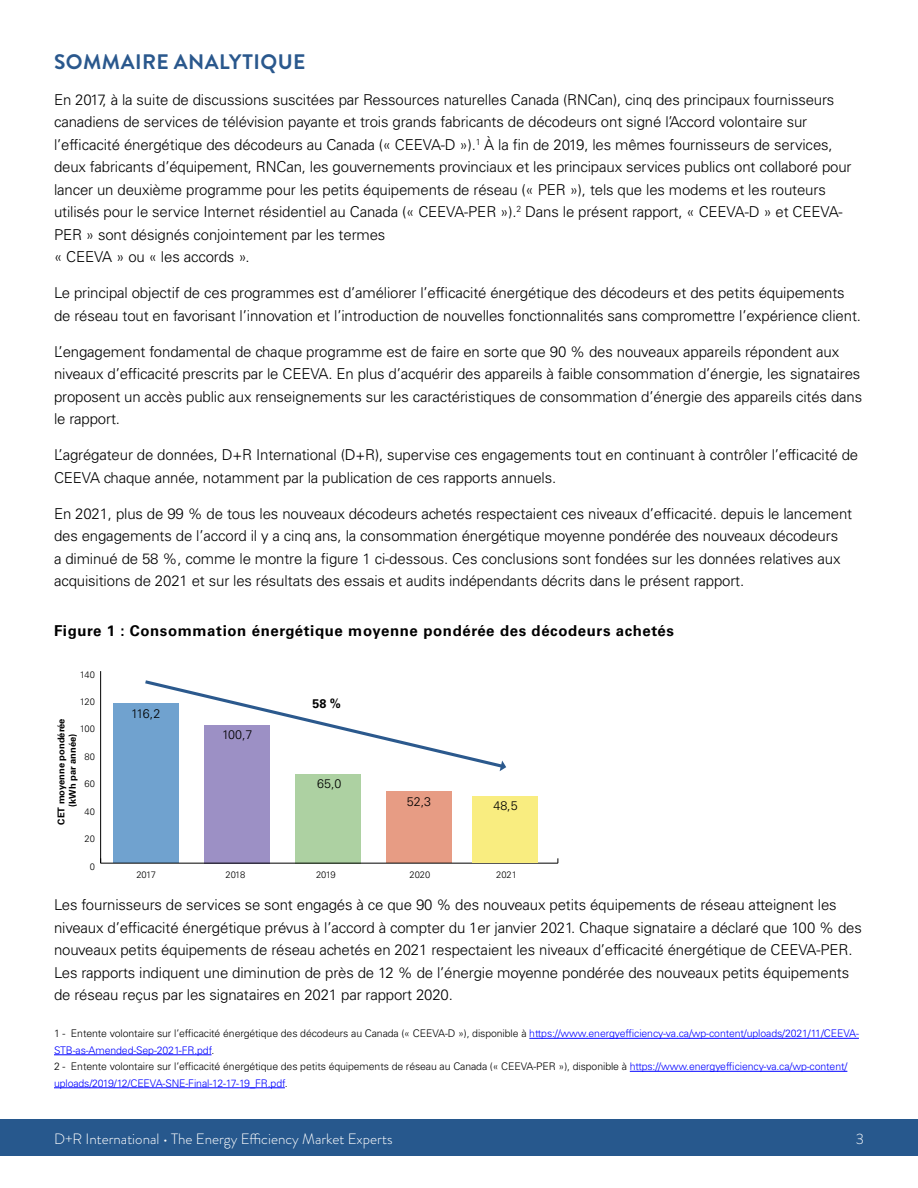
<style>
.page{position:relative;width:918px;height:1188px;background:#fff}
.page>*{position:absolute;margin:0;border:0;box-sizing:border-box;transform-origin:0 0}
.Heading_2__cc{font:700 21px "Brandon Grotesque";letter-spacing:.02em;color:#2a588d}
.Body_Text{font:300 15px/22.5px "Univers LT Std";letter-spacing:-.01em;color:#000}
.figure_table_head{font:700 15px "Univers LT Std";letter-spacing:.04em;color:#000}
.t1{font:300 15px "Brandon Grotesque";color:#fff}
.t2{font:300 12.45px "Univers LT Std";color:#000}
.t3{font:700 12.45px "Univers LT Std";color:#000}
.Footnote{font:300 10.5px/16.5px "Univers LT Std";letter-spacing:-.01em;color:#000}
.Footnote-2{font:300 10.5px/16.5px "Univers LT Std";letter-spacing:-.01em;color:#00f}
.t4{font:300 9.3px "Univers LT Std";color:#000}
.t5{font:700 9.3px/11.2px "Univers LT Std";color:#000;text-align:center}
.s1{color:#000}
.s2{color:#00f}
</style>
<div class="page">
<div style="left:0;top:1120px;width:918px;height:36px;background:#27588d"></div>
<div style="left:113px;top:704px;width:66px;height:159px;background:#70a2cf"></div>
<div style="left:204px;top:725px;width:66px;height:138px;background:#9c90c5"></div>
<div style="left:295px;top:774px;width:66px;height:89px;background:#add1a2"></div>
<div style="left:386px;top:791px;width:66px;height:72px;background:#e79c84"></div>
<svg style="left:142px;top:680px;width:364px;height:91px"></svg>
<hr style="left:101px;top:863px;width:457px;height:1px;background:#000">
<hr style="left:100px;top:671px;width:1px;height:192px;background:#000">
<div style="left:473px;top:796px;width:65px;height:66px;background:#f9ed80"></div>
<hr style="left:529px;top:1038px;width:330px;height:1px;background:#00f">
<hr style="left:54px;top:1055px;width:158px;height:1px;background:#00f">
<hr style="left:630px;top:1071px;width:217px;height:1px;background:#00f">
<hr style="left:54px;top:1088px;width:231px;height:1px;background:#00f">
<p class="Heading_2__cc" style="left:54px;top:47px;width:253px">SOMMAIRE ANALYTIQUE</p>
<p class="Body_Text" style="left:54px;top:88px;width:799px">En 2017, à la suite de discussions suscitées par Ressources naturelles Canada (RNCan), cinq des principaux fournisseurs canadiens de services de télévision payante et trois grands fabricants de décodeurs ont signé l’Accord volontaire sur l’efficacité énergétique des décodeurs au Canada (« CEEVA-D »).<sup>1</sup> À la fin de 2019, les mêmes fournisseurs de services, deux fabricants d’équipement, RNCan, les gouvernements provinciaux et les principaux services publics ont collaboré pour lancer un deuxième programme pour les petits équipements de réseau (« PER »), tels que les modems et les routeurs utilisés pour le service Internet résidentiel au Canada (« CEEVA-PER »).<sup>2</sup> Dans le présent rapport, « CEEVA-D » et CEEVA-PER » sont désignés conjointement par les termes<br>« CEEVA » ou « les accords ».</p>
<p class="Body_Text" style="left:54px;top:282px;width:809px">Le principal objectif de ces programmes est d’améliorer l’efficacité énergétique des décodeurs et des petits équipements de réseau tout en favorisant l’innovation et l’introduction de nouvelles fonctionnalités sans compromettre l’expérience client.</p>
<p class="Body_Text" style="left:54px;top:340px;width:810px">L’engagement fondamental de chaque programme est de faire en sorte que 90 % des nouveaux appareils répondent aux niveaux d’efficacité prescrits par le CEEVA. En plus d’acquérir des appareils à faible consommation d’énergie, les signataires proposent un accès public aux renseignements sur les caractéristiques de consommation d’énergie des appareils cités dans le rapport.</p>
<p class="Body_Text" style="left:54px;top:444px;width:806px">L’agrégateur de données, D+R International (D+R), supervise ces engagements tout en continuant à contrôler l’efficacité de<br>CEEVA chaque année, notamment par la publication de ces rapports annuels.</p>
<p class="Body_Text" style="left:54px;top:502px;width:800px">En 2021, plus de 99 % de tous les nouveaux décodeurs achetés respectaient ces niveaux d’efficacité. depuis le lancement des engagements de l’accord il y a cinq ans, la consommation énergétique moyenne pondérée des nouveaux décodeurs<br>a diminué de 58 %, comme le montre la figure 1 ci-dessous. Ces conclusions sont fondées sur les données relatives aux acquisitions de 2021 et sur les résultats des essais et audits indépendants décrits dans le présent rapport.</p>
<p class="figure_table_head" style="left:54px;top:622px;width:621px">Figure 1 : Consommation énergétique moyenne pondérée des décodeurs achetés</p>
<p class="t4" style="left:80px;top:669px;width:17px">140</p>
<p class="t4" style="left:80px;top:696px;width:17px">120</p>
<p class="t5" style="left:56px;top:825px;width:107px;rotate:-90deg">CET moyenne pondérée (kWh par année)</p>
<p class="t4" style="left:80px;top:723px;width:17px">100</p>
<p class="t4" style="left:85px;top:751px;width:12px">80</p>
<p class="t4" style="left:85px;top:778px;width:12px">60</p>
<p class="t4" style="left:85px;top:806px;width:12px">40</p>
<p class="t4" style="left:85px;top:833px;width:12px">20</p>
<p class="t2" style="left:131px;top:706px;width:31px">116,2</p>
<p class="t2" style="left:222px;top:727px;width:32px">100,7</p>
<p class="t3" style="left:312px;top:696px;width:30px">58 %</p>
<p class="t2" style="left:317px;top:777px;width:26px">65,0</p>
<p class="t2" style="left:407px;top:795px;width:26px">52,3</p>
<p class="t2" style="left:493px;top:798px;width:26px">48,5</p>
<p class="t4" style="left:90px;top:861px;width:7px">0</p>
<p class="t4" style="left:136px;top:869px;width:21px">2017</p>
<p class="t4" style="left:225px;top:869px;width:21px">2018</p>
<p class="t4" style="left:316px;top:869px;width:21px">2019</p>
<p class="t4" style="left:410px;top:869px;width:22px">2020</p>
<p class="t4" style="left:496px;top:869px;width:22px">2021</p>
<p class="Body_Text" style="left:54px;top:894px;width:809px">Les fournisseurs de services se sont engagés à ce que 90 % des nouveaux petits équipements de réseau atteignent les niveaux d’efficacité énergétique prévus à l’accord à compter du 1er janvier 2021. Chaque signataire a déclaré que 100 % des nouveaux petits équipements de réseau achetés en 2021 respectaient les niveaux d’efficacité énergétique de CEEVA-PER.<br>Les rapports indiquent une diminution de près de 12 % de l’énergie moyenne pondérée des nouveaux petits équipements de réseau reçus par les signataires en 2021 par rapport 2020.</p>
<p class="Footnote-2" style="left:54px;top:1025px;width:806px"><span class="s1">1 - Entente volontaire sur l’efficacité énergétique des décodeurs au Canada (« CEEVA-D »), disponible à</span> https://www.energyefficiency-va.ca/wp-content/uploads/2021/11/CEEVA-<br>STB-as-Amended-Sep-2021-FR.pdf<span class="s1">.</span></p>
<p class="Footnote" style="left:54px;top:1058px;width:795px">2 - Entente volontaire sur l’efficacité énergétique des petits équipements de réseau au Canada (« CEEVA-PER »), disponible à <span class="s2">https://www.energyefficiency-va.ca/wp-content/ uploads/2019/12/CEEVA-SNE-Final-12-17-19_FR.pdf</span>.</p>
<p class="t1" style="left:54px;top:1128px;width:340px">D+R International • The Energy Efficiency Market Experts</p>
<p class="t1" style="left:856px;top:1128px;width:10px">3</p>
</div>
